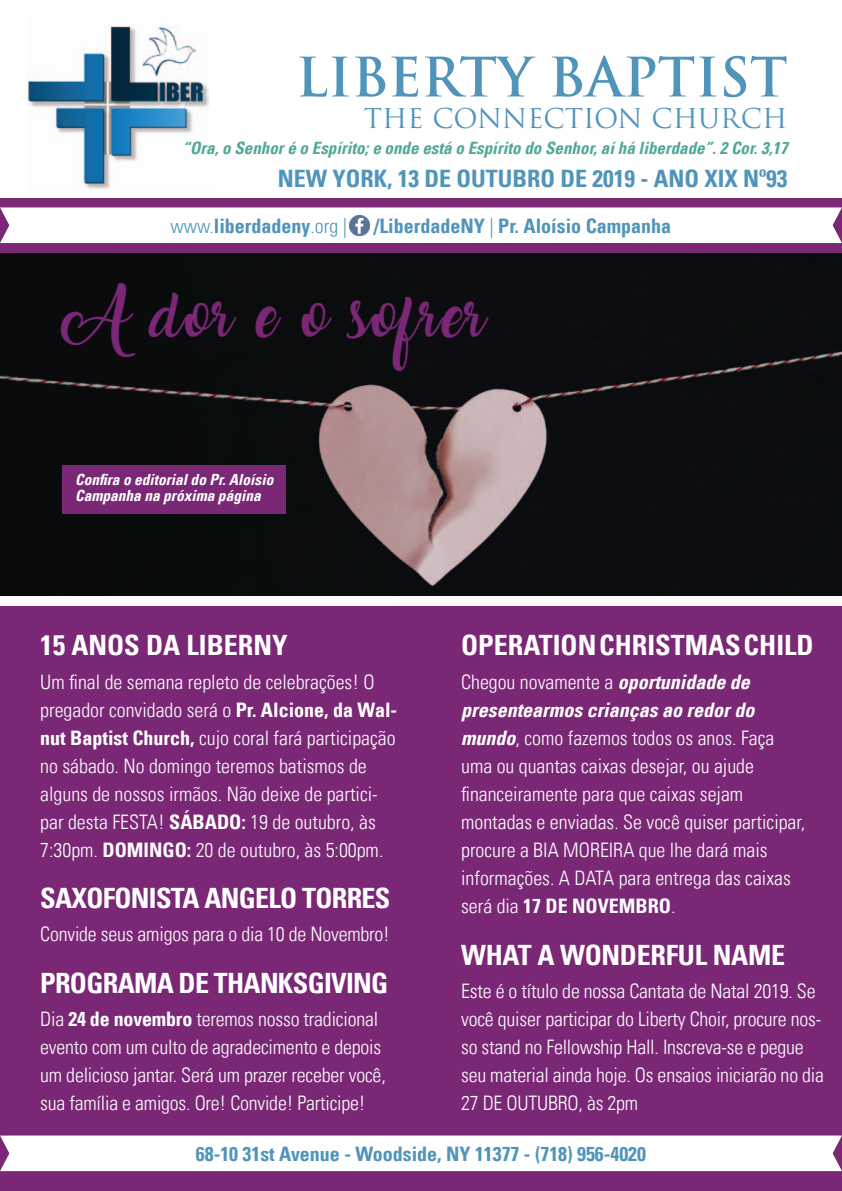
<style>
.page{position:relative;width:842px;height:1191px;background:#fff}
.page>*{position:absolute;margin:0;border:0;box-sizing:border-box;transform-origin:0 0}
.t1{font:700 52.8px "Trajan Pro";color:#5094ba}
.t2{font:39.2px "Amarillo";letter-spacing:.05em;color:#7a2776}
.t3{font:700 condensed 28px "Univers LT";letter-spacing:-.01em;color:#fff}
.t4{font:26.6px "Trajan Pro";color:#5094ba}
.t5{font:700 condensed 24px "Univers LT";color:#5094ba}
.t6{font:300 condensed 20px/28px "Univers LT";color:#fff}
.t7{font:700 condensed 20px "Univers LT";color:#5094ba}
.t8{font:italic 700 condensed 17px "Univers LT";color:#50a899}
.t9{font:italic 700 condensed 15.4px/16px "Univers LT";color:#fff}
.s1{font-weight:300}
.s2{font-weight:700}
.s3{font-weight:700;font-style:italic}
</style>
<div class="page">
<div style="left:0;top:607px;width:842px;height:584px;background:#7a2776"></div>
<img style="left:0;top:253px;width:842px;height:342px">
<div style="left:0;top:199px;width:842px;height:54px;background:#7a2776"></div>
<img style="left:28px;top:25px;width:180px;height:164px">
<div style="left:0;top:1135px;width:842px;height:36px;background:#fff"></div>
<div style="left:0;top:207px;width:842px;height:36px;background:#fff"></div>
<div style="left:62px;top:465px;width:223px;height:48px;background:#7a2776"></div>
<h1 class="t1" style="left:296px;top:44px;width:493px">LIBERTY BAPTIST</h1>
<h3 class="t4" style="left:364px;top:101px;width:425px">THE CONNECTION CHURCH</h3>
<p class="t8" style="left:183px;top:138px;width:606px">“Ora, o Senhor é o Espírito; e onde está o Espírito do Senhor, aí há liberdade”. 2 Cor. 3,17</p>
<p class="t5" style="left:278px;top:163px;width:511px">NEW YORK, 13 DE OUTUBRO DE 2019 - ANO XIX Nº93</p>
<p class="t7" style="left:170px;top:214px;width:178px"><span class="s1">www.</span>liberdadeny<span class="s1">.org |</span></p>
<p class="t7" style="left:374px;top:214px;width:299px">/LiberdadeNY <span class="s1">|</span> Pr. Aloísio Campanha</p>
<h2 class="t2" style="left:62px;top:301px;width:419px">A dor e o sofrer</h2>
<p class="t9" style="left:75px;top:472px;width:200px">Confira o editorial do Pr. Aloísio<br>Campanha na próxima página</p>
<h3 class="t3" style="left:40px;top:628px;width:249px">15 ANOS DA LIBERNY</h3>
<p class="t6" style="left:40px;top:668px;width:358px">Um final de semana repleto de celebrações! O pregador convidado será o <span class="s2">Pr. Alcione, da Wal&shy;nut Baptist Church,</span> cujo coral fará participação no sábado. No domingo teremos batismos de alguns de nossos irmãos. Não deixe de partici&shy;par desta FESTA! <span class="s2">SÁBADO:</span> 19 de outubro, às 7:30pm. <span class="s2">DOMINGO:</span> 20 de outubro, às 5:00pm.</p>
<h3 class="t3" style="left:40px;top:880px;width:352px">SAXOFONISTA ANGELO TORRES</h3>
<p class="t6" style="left:40px;top:920px;width:351px">Convide seus amigos para o dia 10 de Novembro!</p>
<h3 class="t3" style="left:40px;top:965px;width:349px">PROGRAMA DE THANKSGIVING</h3>
<p class="t6" style="left:40px;top:1005px;width:347px">Dia <span class="s2">24 de novembro</span> teremos nosso tradicional evento com um culto de agradecimento e depois um delicioso jantar. Será um prazer receber você, sua família e amigos. Ore! Convide! Participe!</p>
<h3 class="t3" style="left:461px;top:628px;width:354px">OPERATION CHRISTMAS CHILD</h3>
<p class="t6" style="left:461px;top:668px;width:345px">Chegou novamente a <span class="s3">oportunidade de presentearmos crianças ao redor do mundo</span>, como fazemos todos os anos. Faça uma ou quantas caixas desejar, ou ajude financeiramente para que caixas sejam montadas e enviadas. Se você quiser participar, procure a BIA MOREIRA que lhe dará mais informações. A DATA para entrega das caixas será dia <span class="s2">17 DE NOVEMBRO</span>.</p>
<h3 class="t3" style="left:461px;top:937px;width:326px">WHAT A WONDERFUL NAME</h3>
<p class="t6" style="left:461px;top:977px;width:364px">Este é o título de nossa Cantata de Natal 2019. Se você quiser participar do Liberty Choir, procure nos&shy;so stand no Fellowship Hall. Inscreva-se e pegue seu material ainda hoje. Os ensaios iniciarão no dia 27 DE OUTUBRO, às 2pm</p>
<p class="t7" style="left:196px;top:1141px;width:452px">68-10 31st Avenue - Woodside, NY 11377 - (718) 956-4020</p>
</div>
